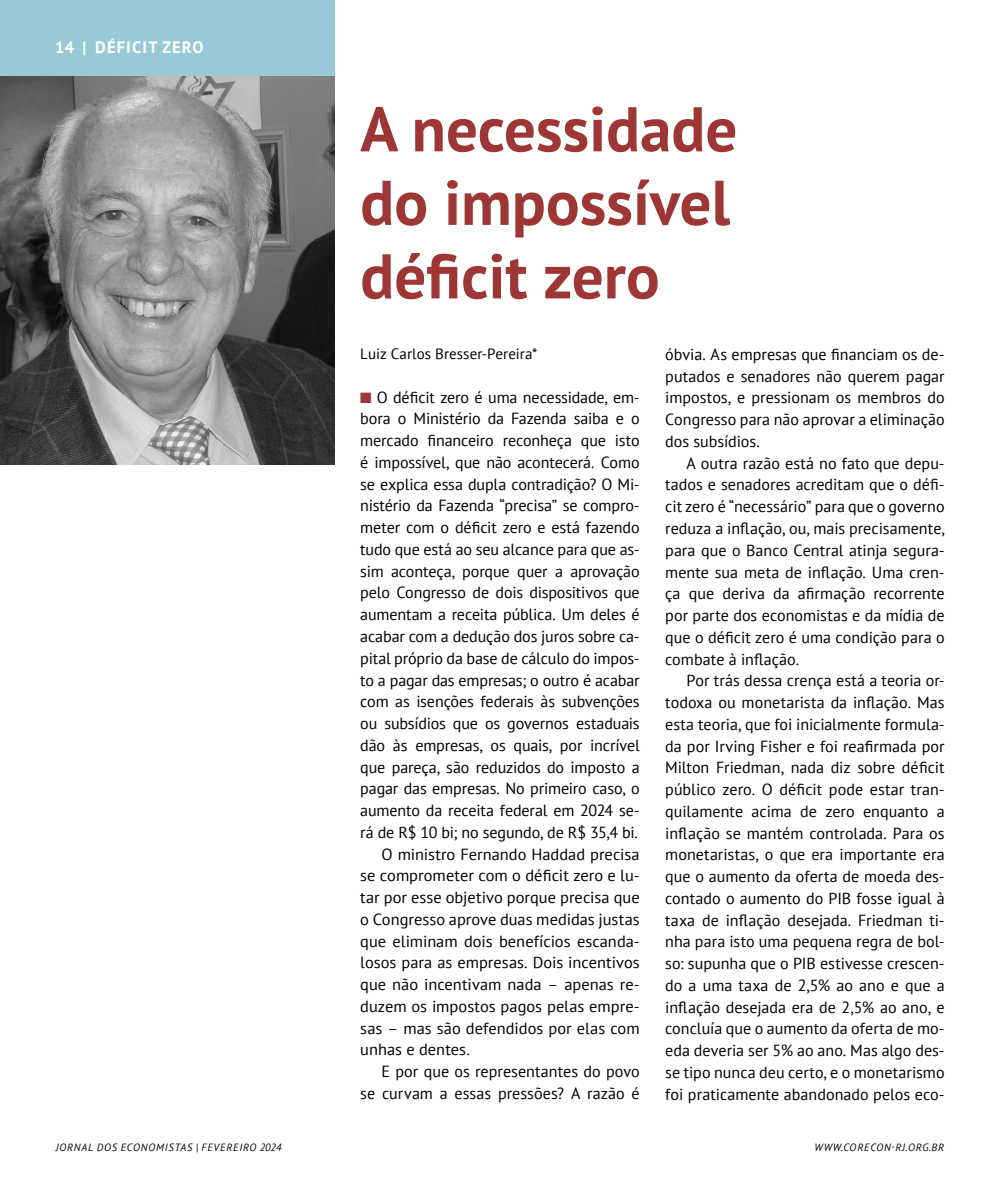
<style>
.page{position:relative;width:1000px;height:1191px;background:#fff}
.page>*{position:absolute;margin:0;border:0;box-sizing:border-box;transform-origin:0 0}
.t1{font:700 63px/73.5px "PT Sans";color:#9d3634;text-align:justify}
.t2{font:700 16.5px "PT Sans";letter-spacing:.07em;color:#fff}
.t3{font:16.05px/21.8px "PT Sans";letter-spacing:-.005em;color:#000;text-align:justify}
.t4{font:15px "PT Sans";letter-spacing:.005em;color:#000}
.t5{font:italic 10.5px "PT Sans";letter-spacing:.08em;color:#000}
.s1{color:#9d3634}
</style>
<div class="page">
<div style="left:0;top:0;width:334px;height:76px;background:#97cad6"></div>
<img style="left:0;top:76px;width:334px;height:389px">
<p class="t2" style="left:55px;top:37px;width:150px">14 | DÉFICIT ZERO</p>
<h1 class="t1" style="left:360px;top:91px;width:378px">A necessidade do impossível déficit zero</h1>
<p class="t4" style="left:360px;top:344px;width:179px">Luiz Carlos Bresser-Pereira*</p>
<p class="t3" style="left:360px;top:386px;width:281px"><span class="s1">■</span> O déficit zero é uma necessidade, em-</p>
<p class="t3" style="left:360px;top:407px;width:281px">bora o Ministério da Fazenda saiba e o</p>
<p class="t3" style="left:360px;top:429px;width:281px">mercado financeiro reconheça que isto</p>
<p class="t3" style="left:360px;top:451px;width:281px">é impossível, que não acontecerá. Como</p>
<p class="t3" style="left:360px;top:473px;width:281px">se explica essa dupla contradição? O Mi-</p>
<p class="t3" style="left:360px;top:494px;width:281px">nistério da Fazenda “precisa” se compro-</p>
<p class="t3" style="left:360px;top:516px;width:281px">meter com o déficit zero e está fazendo</p>
<p class="t3" style="left:360px;top:538px;width:281px">tudo que está ao seu alcance para que as-</p>
<p class="t3" style="left:360px;top:560px;width:281px">sim aconteça, porque quer a aprovação</p>
<p class="t3" style="left:360px;top:581px;width:281px">pelo Congresso de dois dispositivos que</p>
<p class="t3" style="left:360px;top:603px;width:281px">aumentam a receita pública. Um deles é</p>
<p class="t3" style="left:360px;top:625px;width:281px">acabar com a dedução dos juros sobre ca-</p>
<p class="t3" style="left:360px;top:647px;width:281px">pital próprio da base de cálculo do impos-</p>
<p class="t3" style="left:360px;top:668px;width:281px">to a pagar das empresas; o outro é acabar</p>
<p class="t3" style="left:360px;top:690px;width:281px">com as isenções federais às subvenções</p>
<p class="t3" style="left:360px;top:712px;width:281px">ou subsídios que os governos estaduais</p>
<p class="t3" style="left:360px;top:734px;width:281px">dão às empresas, os quais, por incrível</p>
<p class="t3" style="left:360px;top:755px;width:281px">que pareça, são reduzidos do imposto a</p>
<p class="t3" style="left:360px;top:777px;width:281px">pagar das empresas. No primeiro caso, o</p>
<p class="t3" style="left:360px;top:799px;width:281px">aumento da receita federal em 2024 se-</p>
<p class="t3" style="left:360px;top:821px;width:279px">rá de R$ 10 bi; no segundo, de R$ 35,4 bi.</p>
<p class="t3" style="left:381px;top:842px;width:259px">O ministro Fernando Haddad precisa</p>
<p class="t3" style="left:360px;top:864px;width:281px">se comprometer com o déficit zero e lu-</p>
<p class="t3" style="left:360px;top:886px;width:281px">tar por esse objetivo porque precisa que</p>
<p class="t3" style="left:360px;top:908px;width:281px">o Congresso aprove duas medidas justas</p>
<p class="t3" style="left:360px;top:929px;width:281px">que eliminam dois benefícios escanda-</p>
<p class="t3" style="left:360px;top:951px;width:281px">losos para as empresas. Dois incentivos</p>
<p class="t3" style="left:360px;top:973px;width:281px">que não incentivam nada – apenas re-</p>
<p class="t3" style="left:360px;top:995px;width:281px">duzem os impostos pagos pelas empre-</p>
<p class="t3" style="left:360px;top:1016px;width:281px">sas – mas são defendidos por elas com</p>
<p class="t3" style="left:360px;top:1038px;width:111px">unhas e dentes.</p>
<p class="t3" style="left:381px;top:1060px;width:259px">E por que os representantes do povo</p>
<p class="t3" style="left:360px;top:1082px;width:281px">se curvam a essas pressões? A razão é</p>
<p class="t3" style="left:665px;top:343px;width:281px">óbvia. As empresas que financiam os de&shy;putados e senadores não querem pagar impostos, e pressionam os membros do Congresso para não aprovar a eliminação dos subsídios.</p>
<p class="t3" style="left:665px;top:452px;width:281px;text-indent:21px">A outra razão está no fato que depu&shy;tados e senadores acreditam que o défi&shy;cit zero é “necessário” para que o governo reduza a inflação, ou, mais precisamente, para que o Banco Central atinja segura&shy;mente sua meta de inflação. Uma cren&shy;ça que deriva da afirmação recorrente por parte dos economistas e da mídia de que o déficit zero é uma condição para o combate à inflação.</p>
<p class="t3" style="left:665px;top:669px;width:281px;text-indent:21px">Por trás dessa crença está a teoria or&shy;todoxa ou monetarista da inflação. Mas esta teoria, que foi inicialmente formula&shy;da por Irving Fisher e foi reafirmada por Milton Friedman, nada diz sobre déficit público zero. O déficit pode estar tran&shy;quilamente acima de zero enquanto a inflação se mantém controlada. Para os monetaristas, o que era importante era que o aumento da oferta de moeda des&shy;contado o aumento do PIB fosse igual à taxa de inflação desejada. Friedman ti&shy;nha para isto uma pequena regra de bol&shy;so: supunha que o PIB estivesse crescen&shy;do a uma taxa de 2,5% ao ano e que a inflação desejada era de 2,5% ao ano, e concluía que o aumento da oferta de mo&shy;eda deveria ser 5% ao ano. Mas algo des&shy;se tipo nunca deu certo, e o monetarismo foi praticamente abandonado pelos eco-</p>
<p class="t5" style="left:56px;top:1140px;width:227px">JORNAL DOS ECONOMISTAS | FEVEREIRO 2024</p>
<p class="t5" style="left:814px;top:1140px;width:131px">WWW.CORECON-RJ.ORG.BR</p>
</div>
